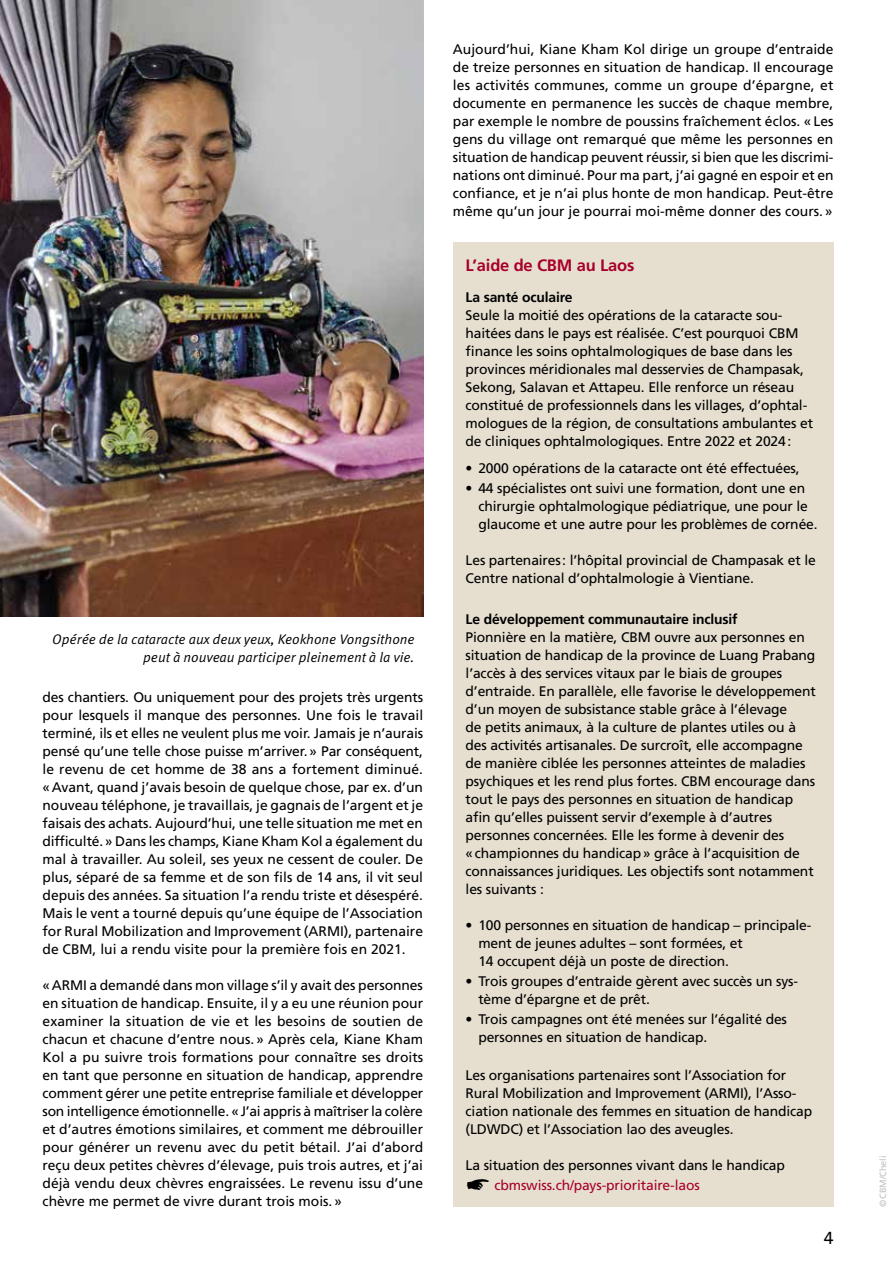
<style>
.page{position:relative;width:893px;height:1263px;background:#fff}
.page>*{position:absolute;margin:0;border:0;box-sizing:border-box;transform-origin:0 0}
.t1{font:18px "The Sans Caps";color:#000}
.t2{font:700 16.5px "Frutiger LT Com";letter-spacing:-.01em;color:#a8002a}
.t3{font:13.95px/18px "Frutiger LT Com";color:#000;text-align:justify}
.t4{font:13.8px/18px "Frutiger LT Com";letter-spacing:-.01em;color:#000}
.t5{font:italic 13.8px/18px "Meta Pro";color:#000;text-align:right}
.t6{font:700 13.8px "Frutiger LT Com";letter-spacing:-.01em;color:#000}
.t7{font:13.8px "Frutiger LT Com";letter-spacing:-.01em;color:#a8002a}
.t8{font:9px "Frutiger LT Com";color:#c0c0c0}
</style>
<div class="page">
<div style="left:453px;top:242px;width:380px;height:964px;background:#e6dfd0"></div>
<img style="left:0;top:0;width:423px;height:617px">
<p class="t5" style="left:52px;top:630px;width:364px">Opérée de la cataracte aux deux yeux, Keokhone Vongsithone peut à nouveau participer pleinement à la vie.</p>
<p class="t4" style="left:43px;top:688px;width:382px;text-align:justify">des chantiers. Ou uniquement pour des projets très urgents pour lesquels il manque des personnes. Une fois le travail terminé, ils et elles ne veulent plus me voir. Jamais je n’aurais pensé qu’une telle chose puisse m’arriver.» Par conséquent, le revenu de cet homme de 38 ans a fortement diminué. «Avant, quand j’avais besoin de quelque chose, par ex. d’un nouveau téléphone, je travaillais, je gagnais de l’argent et je faisais des achats. Aujourd’hui, une telle situation me met en difficulté. » Dans les champs, Kiane Kham Kol a également du mal à travailler. Au soleil, ses yeux ne cessent de couler. De plus, séparé de sa femme et de son fils de 14 ans, il vit seul depuis des années. Sa situation l’a rendu triste et désespéré.<br>Mais le vent a tourné depuis qu’une équipe de l’Association for Rural Mobilization and Improvement (ARMI), partenaire de CBM, lui a rendu visite pour la première fois en 2021.</p>
<p class="t4" style="left:43px;top:976px;width:382px;text-align:justify">«ARMI a demandé dans mon village s’il y avait des personnes en situation de handicap. Ensuite, il y a eu une réunion pour examiner la situation de vie et les besoins de soutien de chacun et chacune d’entre nous.» Après cela, Kiane Kham Kol a pu suivre trois formations pour connaître ses droits en tant que personne en situation de handicap, apprendre comment gérer une petite entreprise familiale et développer son intelligence émotionnelle. «J’ai appris à maîtriser la colère et d’autres émotions similaires, et comment me débrouiller pour générer un revenu avec du petit bétail. J’ai d’abord reçu deux petites chèvres d’élevage, puis trois autres, et j’ai déjà vendu deux chèvres engraissées. Le revenu issu d’une chèvre me permet de vivre durant trois mois.»</p>
<p class="t3" style="left:453px;top:40px;width:382px">Aujourd’hui, Kiane Kham Kol dirige un groupe d’entraide de treize personnes en situation de handicap. Il encourage les activités communes, comme un groupe d’épargne, et documente en permanence les succès de chaque membre, par exemple le nombre de poussins fraîchement éclos. «Les gens du village ont remarqué que même les personnes en situation de handicap peuvent réussir, si bien que les discrimi&shy;nations ont diminué. Pour ma part, j’ai gagné en espoir et en confiance, et je n’ai plus honte de mon handicap. Peut-être même qu’un jour je pourrai moi-même donner des cours.»</p>
<h2 class="t2" style="left:466px;top:256px;width:170px">L’aide de CBM au Laos</h2>
<h3 class="t6" style="left:466px;top:289px;width:109px">La santé oculaire</h3>
<p class="t4" style="left:466px;top:306px;width:349px">Seule la moitié des opérations de la cataracte sou&shy;haitées dans le pays est réalisée. C’est pourquoi CBM finance les soins ophtalmologiques de base dans les provinces méridionales mal desservies de Champasak, Sekong, Salavan et Attapeu. Elle renforce un réseau constitué de professionnels dans les villages, d’ophtal&shy;mologues de la région, de consultations ambulantes et de cliniques ophtalmologiques. Entre 2022 et 2024:</p>
<p class="t4" style="left:466px;top:459px;width:336px">• 2000 opérations de la cataracte ont été effectuées,</p>
<p class="t4" style="left:478px;top:480px;width:341px;text-indent:-13px">• 44 spécialistes ont suivi une formation, dont une en chirurgie ophtalmologique pédiatrique, une pour le glaucome et une autre pour les problèmes de cornée.</p>
<p class="t4" style="left:466px;top:552px;width:352px">Les partenaires: l’hôpital provincial de Champasak et le<br>Centre national d’ophtalmologie à Vientiane.</p>
<h3 class="t6" style="left:466px;top:611px;width:274px">Le développement communautaire inclusif</h3>
<p class="t4" style="left:466px;top:628px;width:352px">Pionnière en la matière, CBM ouvre aux personnes en situation de handicap de la province de Luang Prabang l’accès à des services vitaux par le biais de groupes d’entraide. En parallèle, elle favorise le développement d’un moyen de subsistance stable grâce à l’élevage<br>de petits animaux, à la culture de plantes utiles ou à des activités artisanales. De surcroît, elle accompagne de manière ciblée les personnes atteintes de maladies psychiques et les rend plus fortes. CBM encourage dans tout le pays des personnes en situation de handicap afin qu’elles puissent servir d’exemple à d’autres personnes concernées. Elle les forme à devenir des «championnes du handicap» grâce à l’acquisition de connaissances juridiques. Les objectifs sont notamment les suivants :</p>
<p class="t4" style="left:478px;top:916px;width:333px;text-indent:-13px">• 100 personnes en situation de handicap – principale&shy;ment de jeunes adultes – sont formées, et<br>14 occupent déjà un poste de direction.</p>
<p class="t4" style="left:478px;top:972px;width:320px;text-indent:-13px">• Trois groupes d’entraide gèrent avec succès un sys&shy;tème d’épargne et de prêt.</p>
<p class="t4" style="left:478px;top:1010px;width:310px;text-indent:-13px">• Trois campagnes ont été menées sur l’égalité des personnes en situation de handicap.</p>
<p class="t4" style="left:466px;top:1066px;width:348px">Les organisations partenaires sont l’Association for Rural Mobilization and Improvement (ARMI), l’Asso&shy;ciation nationale des femmes en situation de handicap (LDWDC) et l’Association lao des aveugles.</p>
<p class="t4" style="left:466px;top:1156px;width:321px">La situation des personnes vivant dans le handicap</p>
<p class="t7" style="left:494px;top:1177px;width:207px">cbmswiss.ch/pays-prioritaire-laos</p>
<h1 class="t1" style="left:824px;top:1223px;width:11px">4</h1>
<p class="t8" style="left:878px;top:1207px;width:53px;rotate:-90deg">©CBM/Cheli</p>
</div>
